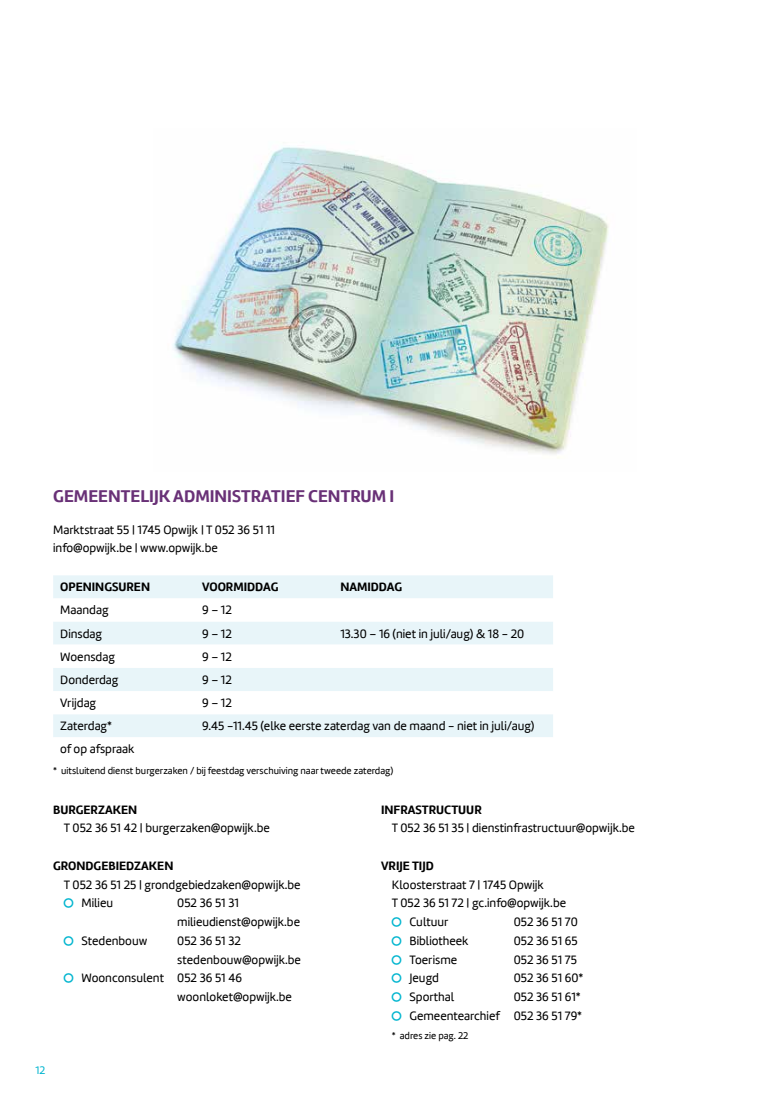
<style>
.page{position:relative;width:780px;height:1099px;background:#fff}
.page>*{position:absolute;margin:0;border:0;box-sizing:border-box;transform-origin:0 0}
.t1{font:700 17.5px "Marine";color:#693177}
.t2{font:12.5px/18.8px "Marine";color:#000}
.t3{font:700 12.5px "Marine";color:#000}
.t4{font:11.25px "Marine";color:#00b5cf}
.t5{font:10px "Marine";color:#000}
</style>
<div class="page">
<div style="left:53px;top:575px;width:500px;height:23px;background:#e8f5f9"></div>
<svg style="left:53px;top:622px;width:500px;height:115px;fill:#e8f5f9"></svg>
<img style="left:172px;top:147px;width:437px;height:311px">
<h1 class="t1" style="left:53px;top:484px;width:343px">GEMEENTELIJK ADMINISTRATIEF CENTRUM I</h1>
<p class="t2" style="left:53px;top:520px;width:223px">Marktstraat 55 | 1745 Opwijk | T 052 36 51 11 info@opwijk.be | www.opwijk.be</p>
<p class="t3" style="left:60px;top:579px;width:91px">OPENINGSUREN</p>
<p class="t3" style="left:202px;top:579px;width:78px">VOORMIDDAG</p>
<p class="t3" style="left:340px;top:579px;width:63px">NAMIDDAG</p>
<p class="t2" style="left:60px;top:601px;width:50px">Maandag</p>
<p class="t2" style="left:202px;top:601px;width:31px">9 – 12</p>
<p class="t2" style="left:60px;top:624px;width:43px">Dinsdag</p>
<p class="t2" style="left:202px;top:624px;width:31px">9 – 12</p>
<p class="t2" style="left:340px;top:624px;width:185px">13.30 – 16 (niet in juli/aug) &amp; 18 - 20</p>
<p class="t2" style="left:60px;top:647px;width:56px">Woensdag</p>
<p class="t2" style="left:202px;top:647px;width:31px">9 – 12</p>
<p class="t2" style="left:60px;top:670px;width:60px">Donderdag</p>
<p class="t2" style="left:202px;top:670px;width:31px">9 – 12</p>
<p class="t2" style="left:60px;top:693px;width:37px">Vrijdag</p>
<p class="t2" style="left:202px;top:693px;width:31px">9 – 12</p>
<p class="t2" style="left:60px;top:716px;width:53px">Zaterdag*</p>
<p class="t2" style="left:202px;top:716px;width:334px">9.45 -11.45 (elke eerste zaterdag van de maand - niet in juli/aug)</p>
<p class="t2" style="left:60px;top:739px;width:76px">of op afspraak</p>
<p class="t5" style="left:53px;top:764px;width:341px">* uitsluitend dienst burgerzaken / bij feestdag verschuiving naar tweede zaterdag)</p>
<p class="t3" style="left:53px;top:801px;width:86px">BURGERZAKEN</p>
<p class="t2" style="left:64px;top:818px;width:207px">T 052 36 51 42 | burgerzaken@opwijk.be</p>
<p class="t3" style="left:53px;top:857px;width:122px">GRONDGEBIEDZAKEN</p>
<p class="t2" style="left:81px;top:875px;width:220px;text-indent:-18px">T 052 36 51 25 | grondgebiedzaken@opwijk.be<br>Milieu</p>
<p class="t3" style="left:381px;top:801px;width:102px">INFRASTRUCTUUR</p>
<p class="t2" style="left:392px;top:818px;width:244px">T 052 36 51 35 | dienstinfrastructuur@opwijk.be</p>
<p class="t3" style="left:381px;top:857px;width:54px">VRIJE TIJD</p>
<p class="t2" style="left:392px;top:875px;width:154px">Kloosterstraat 7 | 1745 Opwijk</p>
<p class="t2" style="left:392px;top:893px;width:176px">T 052 36 51 72 | gc.info@opwijk.be</p>
<p class="t2" style="left:409px;top:912px;width:40px">Cultuur</p>
<p class="t2" style="left:513px;top:912px;width:66px">052 36 51 70</p>
<p class="t2" style="left:409px;top:931px;width:61px">Bibliotheek</p>
<p class="t2" style="left:513px;top:931px;width:65px">052 36 51 65</p>
<p class="t2" style="left:409px;top:950px;width:49px">Toerisme</p>
<p class="t2" style="left:513px;top:950px;width:65px">052 36 51 75</p>
<p class="t2" style="left:409px;top:968px;width:31px">Jeugd</p>
<p class="t2" style="left:513px;top:968px;width:71px">052 36 51 60*</p>
<p class="t2" style="left:409px;top:987px;width:46px">Sporthal</p>
<p class="t2" style="left:177px;top:893px;width:124px">052 36 51 31 milieudienst@opwijk.be</p>
<p class="t2" style="left:81px;top:931px;width:67px">Stedenbouw</p>
<p class="t2" style="left:177px;top:931px;width:65px">052 36 51 32</p>
<p class="t2" style="left:177px;top:950px;width:125px">stedenbouw@opwijk.be</p>
<p class="t2" style="left:81px;top:968px;width:162px">Woonconsulent 052 36 51 46</p>
<p class="t2" style="left:177px;top:987px;width:116px">woonloket@opwijk.be</p>
<p class="t2" style="left:409px;top:987px;width:174px;text-align:right">052 36 51 61*<br>Gemeentearchief 052 36 51 79*</p>
<p class="t5" style="left:392px;top:1029px;width:78px">* adres zie pag. 22</p>
<p class="t4" style="left:35px;top:1063px;width:11px">12</p>
</div>
